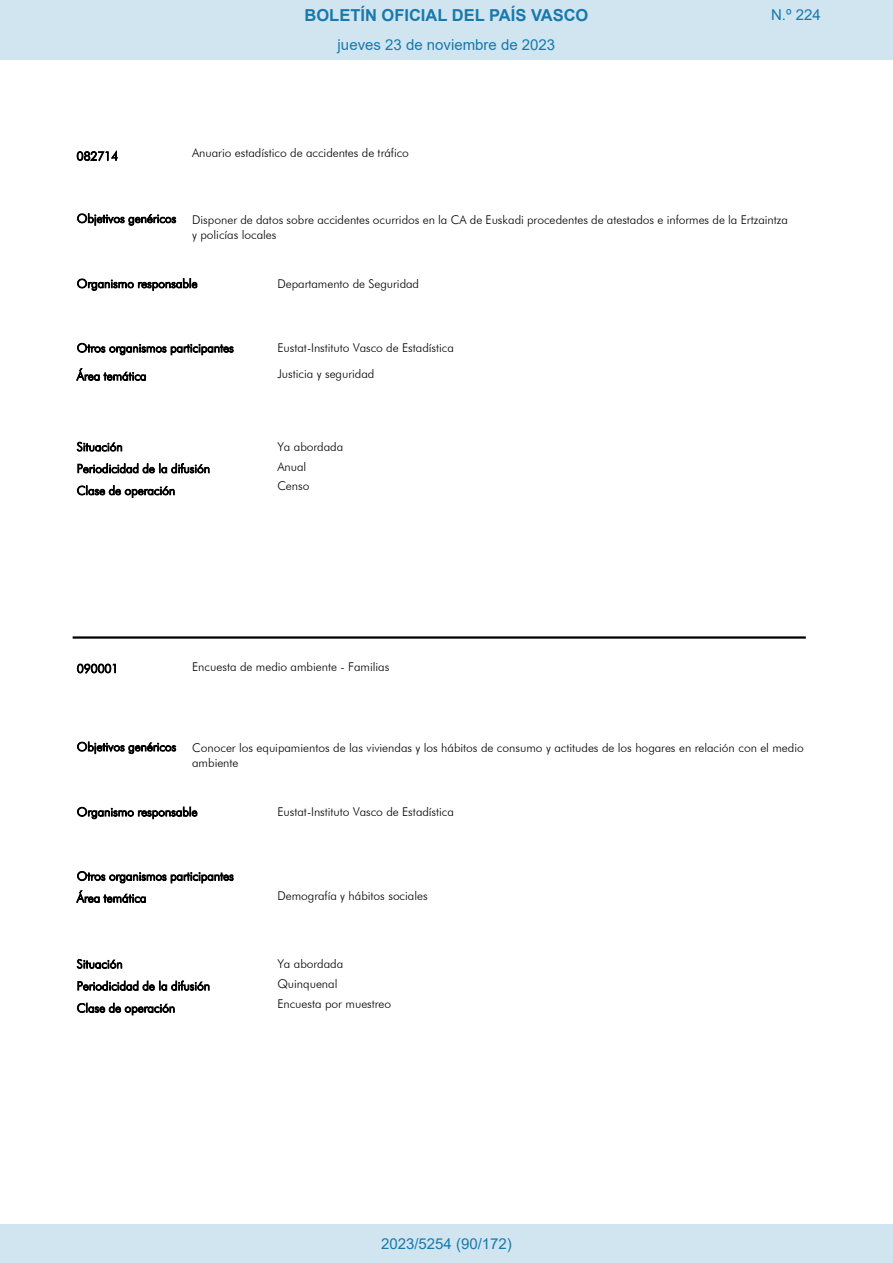
<style>
.page{position:relative;width:893px;height:1263px;background:#fff}
.page>*{position:absolute;margin:0;border:0;box-sizing:border-box;transform-origin:0 0}
.t1{font:700 16.5px "Arial";color:#1879ad}
.Paginacion_Centro{font:15px "Arial";color:#1879ad}
.t2{font:300 12px/19.6px "Futura BT";letter-spacing:-.005em;color:#000}
</style>
<div class="page">
<hr style="left:73px;top:636px;width:733px;height:3px;background:#000">
<div style="left:0;top:0;width:893px;height:60px;background:#d0e5f0"></div>
<div style="left:0;top:1225px;width:893px;height:38px;background:#d0e5f0"></div>
<h1 class="t1" style="left:305px;top:3px;width:285px">BOLETÍN OFICIAL DEL PAÍS VASCO</h1>
<p class="Paginacion_Centro" style="left:771px;top:5px;width:51px">N.º 224</p>
<p class="Paginacion_Centro" style="left:338px;top:35px;width:219px">jueves 23 de noviembre de 2023</p>
<p class="t2" style="left:77px;top:146px;width:43px">082714</p>
<p class="t2" style="left:192px;top:143px;width:218px">Anuario estadístico de accidentes de tráfico</p>
<p class="t2" style="left:77px;top:208px;width:101px">Objetivos genéricos</p>
<p class="t2" style="left:192px;top:212px;width:597px;line-height:15px">Disponer de datos sobre accidentes ocurridos en la CA de Euskadi procedentes de atestados e informes de la Ertzaintza y policías locales</p>
<p class="t2" style="left:77px;top:274px;width:122px">Organismo responsable</p>
<p class="t2" style="left:277px;top:274px;width:143px">Departamento de Seguridad</p>
<p class="t2" style="left:77px;top:338px;width:158px">Otros organismos participantes</p>
<p class="t2" style="left:77px;top:366px;width:71px">Área temática</p>
<p class="t2" style="left:277px;top:335px;width:178px;line-height:25.5px">Eustat-Instituto Vasco de Estadística<br>Justicia y seguridad</p>
<p class="t2" style="left:77px;top:436px;width:135px;line-height:21.9px">Situación<br>Periodicidad de la difusión<br>Clase de operación</p>
<p class="t2" style="left:277px;top:437px;width:67px">Ya abordada<br>Anual<br>Censo</p>
<p class="t2" style="left:77px;top:658px;width:43px">090001</p>
<p class="t2" style="left:192px;top:657px;width:199px">Encuesta de medio ambiente - Familias</p>
<p class="t2" style="left:77px;top:737px;width:101px">Objetivos genéricos</p>
<p class="t2" style="left:192px;top:740px;width:613px;line-height:14.7px">Conocer los equipamientos de las viviendas y los hábitos de consumo y actitudes de los hogares en relación con el medio ambiente</p>
<p class="t2" style="left:77px;top:802px;width:122px">Organismo responsable</p>
<p class="t2" style="left:277px;top:802px;width:178px">Eustat-Instituto Vasco de Estadística</p>
<p class="t2" style="left:77px;top:865px;width:158px;line-height:21.9px">Otros organismos participantes<br>Área temática</p>
<p class="t2" style="left:277px;top:886px;width:152px">Demografía y hábitos sociales</p>
<p class="t2" style="left:77px;top:953px;width:135px;line-height:22px">Situación<br>Periodicidad de la difusión<br>Clase de operación</p>
<p class="t2" style="left:277px;top:954px;width:115px">Ya abordada<br>Quinquenal<br>Encuesta por muestreo</p>
<p class="Paginacion_Centro" style="left:381px;top:1234px;width:132px">2023/5254 (90/172)</p>
</div>
